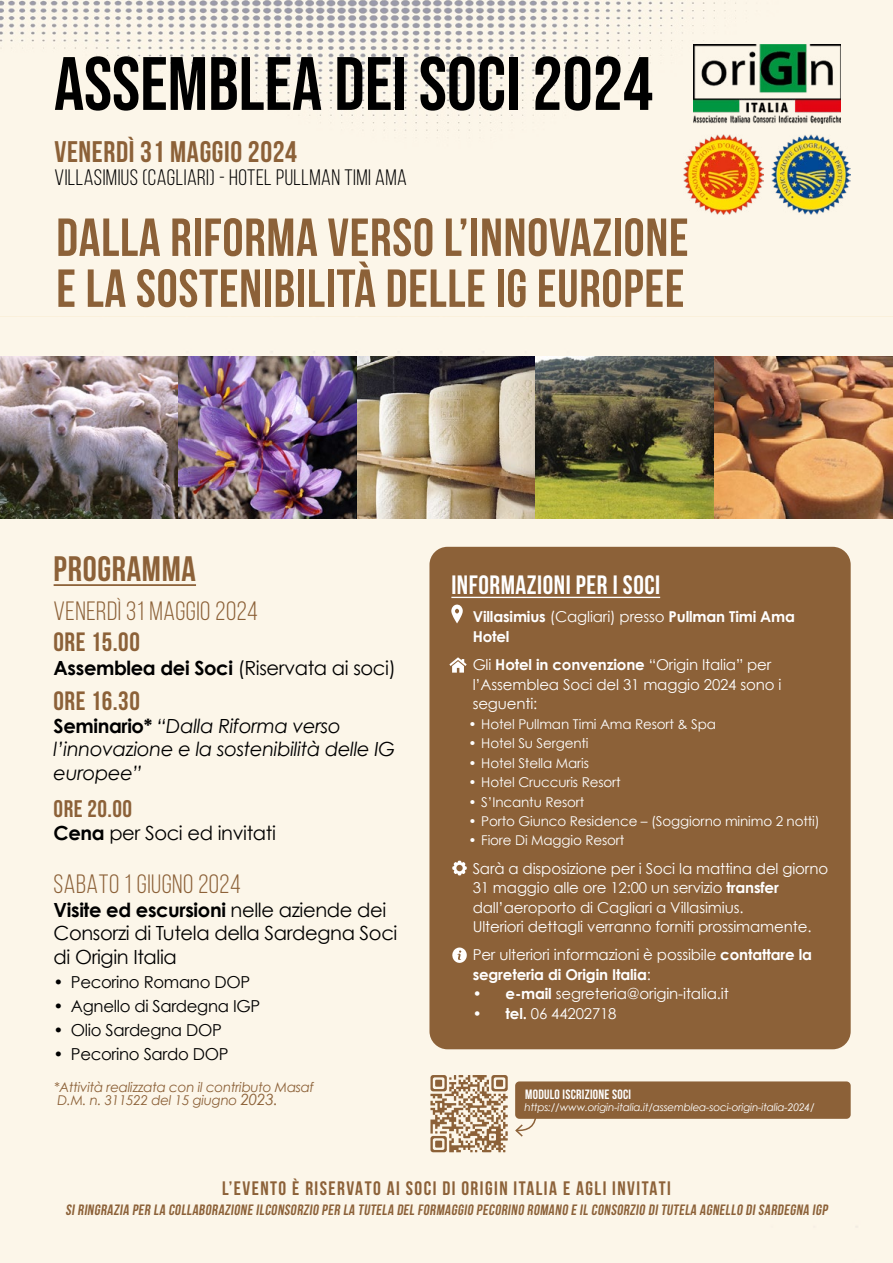
<style>
.page{position:relative;width:893px;height:1263px;background:#fff}
.page>*{position:absolute;margin:0;border:0;box-sizing:border-box;transform-origin:0 0}
.t1{font:75.45px "Bebas Neue";color:#000}
.t2{font:700 53.4px/51px "Bebas Neue";letter-spacing:.015em;color:#8c6138}
.t3{font:700 35.4px "Bebas Neue";letter-spacing:.02em;color:#8c6138}
.t4{font:700 29.7px "Bebas Neue";letter-spacing:.02em;color:#8c6138}
.t5{font:26.55px "Bebas Neue";letter-spacing:.02em;color:#8c6138}
.t6{font:700 26.55px "Bebas Neue";letter-spacing:.02em;color:#fff}
.t7{font:700 26.55px "Bebas Neue";letter-spacing:.02em;color:#8c6138}
.t8{font:24px "Bebas Neue";letter-spacing:.02em;color:#8c6138}
.t9{font:22.35px "Bebas Neue";letter-spacing:.02em;color:#000}
.t10{font:19.5px/23.4px "Century Gothic";letter-spacing:-.02em;color:#000}
.t11{font:italic 19.5px/23.4px "Century Gothic";letter-spacing:-.02em;color:#000}
.t12{font:700 19.5px "Bebas Neue";letter-spacing:.075em;color:#8c6138}
.t13{font:16.5px "Century Gothic";letter-spacing:-.02em;color:#000}
.t14{font:15px/19.5px "Century Gothic";letter-spacing:-.01em;color:#fff}
.t15{font:700 15px "Bebas Neue";color:#8c6138}
.t16{font:700 15px/19.5px "Century Gothic";letter-spacing:-.01em;color:#fff}
.t17{font:13.5px "Century Gothic";letter-spacing:-.01em;color:#fff}
.t18{font:italic 13.5px/13.5px "Century Gothic";letter-spacing:-.02em;color:#8c6138}
.t19{font:700 13.5px "Bebas Neue";letter-spacing:.02em;color:#fff}
.t20{font:italic 10.5px "Century Gothic";letter-spacing:-.02em;color:#fff}
.s1{font-weight:700}
.s2{font-weight:700;font-style:normal}
.s3{font-size:15.45px}
.s4{font-weight:400}
</style>
<div class="page">
<div style="left:0;top:317px;width:893px;height:946px;background:#fcf6e9"></div>
<div style="left:429px;top:547px;width:422px;height:502px;background:#8c6138;border-radius:18px"></div>
<div style="left:0;top:0;width:893px;height:317px;background:#fcf6e9"></div>
<img style="left:771px;top:134px;width:80px;height:80px">
<img style="left:684px;top:134px;width:79px;height:80px">
<img style="left:693px;top:45px;width:148px;height:78px">
<hr style="left:54px;top:584px;width:142px;height:2px;background:#8c6138">
<hr style="left:451px;top:597px;width:209px;height:1px;background:#fff">
<svg style="left:452px;top:861px;width:15px;height:14px"></svg>
<svg style="left:449px;top:657px;width:18px;height:16px"></svg>
<svg style="left:451px;top:604px;width:12px;height:19px"></svg>
<svg style="left:452px;top:947px;width:15px;height:16px"></svg>
<svg style="left:430px;top:1075px;width:78px;height:77px;background:#c3aa8f"></svg>
<div style="left:515px;top:1081px;width:336px;height:38px;background:#8c6138;border-radius:4px"></div>
<svg style="left:514px;top:1108px;width:24px;height:30px"></svg>
<img style="left:0;top:357px;width:893px;height:161px">
<h1 class="t1" style="left:54px;top:41px;width:601px">ASSEMBLEA DEI SOCI 2024</h1>
<h3 class="t4" style="left:55px;top:136px;width:244px">VENERDÌ 31 MAGGIO 2024</h3>
<h3 class="t9" style="left:55px;top:165px;width:354px">VILLASIMIUS (CAGLIARI) - HOTEL PULLMAN TIMI AMA</h3>
<h2 class="t2" style="left:56px;top:211px;width:634px">DALLA RIFORMA VERSO L’INNOVAZIONE<br>E LA SOSTENIBILITÀ DELLE IG EUROPEE</h2>
<h3 class="t3" style="left:54px;top:549px;width:144px">PROGRAMMA</h3>
<h3 class="t5" style="left:54px;top:597px;width:206px">VENERDÌ 31 MAGGIO 2024</h3>
<h3 class="t7" style="left:54px;top:627px;width:88px">ORE 15.00</h3>
<h3 class="t10" style="left:54px;top:656px;width:344px"><span class="s1">Assemblea dei Soci</span> (Riservata ai soci)</h3>
<h3 class="t7" style="left:54px;top:686px;width:88px">ORE 16.30</h3>
<h3 class="t11" style="left:54px;top:714px;width:343px"><span class="s2">Seminario*</span> “Dalla Riforma verso l’innovazione e la sostenibilità delle IG europee”</h3>
<h3 class="t8" style="left:54px;top:795px;width:80px">ORE 20.00</h3>
<h3 class="t10" style="left:54px;top:821px;width:224px"><span class="s1">Cena</span> per Soci ed invitati</h3>
<h3 class="t5" style="left:54px;top:870px;width:189px">SABATO 1 GIUGNO 2024</h3>
<h3 class="t10" style="left:54px;top:898px;width:345px"><span class="s1">Visite ed escursioni</span> nelle aziende dei<br>Consorzi di Tutela della Sardegna Soci di Origin Italia</h3>
<p class="t13" style="left:54px;top:971px;width:198px">• Pecorino Romano DOP</p>
<p class="t13" style="left:54px;top:995px;width:208px">• Agnello di Sardegna IGP</p>
<p class="t13" style="left:54px;top:1019px;width:170px">• Olio Sardegna DOP</p>
<p class="t13" style="left:54px;top:1043px;width:176px">• Pecorino Sardo DOP</p>
<p class="t18" style="left:54px;top:1080px;width:262px">*Attività realizzata con il contributo Masaf<br>D.M. n. 311522 del 15 giugno <span class="s3">2023.</span></p>
<h3 class="t6" style="left:451px;top:571px;width:210px">INFORMAZIONI PER I SOCI</h3>
<p class="t16" style="left:473px;top:607px;width:324px">Villasimius <span class="s4">(Cagliari) presso</span> Pullman Timi Ama<br>Hotel</p>
<p class="t14" style="left:473px;top:655px;width:310px">Gli <span class="s1">Hotel in convenzione</span> “Origin Italia” per l’Assemblea Soci del 31 maggio 2024 sono i seguenti:</p>
<p class="t17" style="left:468px;top:715px;width:249px">• Hotel Pullman Timi Ama Resort &amp; Spa</p>
<p class="t17" style="left:468px;top:735px;width:122px">• Hotel Su Sergenti</p>
<p class="t17" style="left:468px;top:754px;width:122px">• Hotel Stella Maris</p>
<p class="t17" style="left:468px;top:774px;width:154px">• Hotel Cruccuris Resort</p>
<p class="t17" style="left:468px;top:793px;width:118px">• S’Incantu Resort</p>
<p class="t17" style="left:468px;top:813px;width:353px">• Porto Giunco Residence – (Soggiorno minimo 2 notti)</p>
<p class="t17" style="left:468px;top:832px;width:157px">• Fiore Di Maggio Resort</p>
<p class="t14" style="left:473px;top:858px;width:357px">Sarà a disposizione per i Soci la mattina del giorno 31 maggio alle ore 12:00 un servizio <span class="s1">transfer </span>dall’aeroporto di Cagliari a Villasimius.<br>Ulteriori dettagli verranno forniti prossimamente.</p>
<p class="t16" style="left:473px;top:944px;width:341px"><span class="s4">Per ulteriori informazioni è possibile</span> contattare la segreteria di Origin Italia<span class="s4">:</span></p>
<p class="t14" style="left:473px;top:984px;width:258px"><span class="s1">• e-mail</span> segreteria@origin-italia.it</p>
<p class="t14" style="left:473px;top:1003px;width:145px"><span class="s1">• tel.</span> 06 44202718</p>
<p class="t19" style="left:525px;top:1087px;width:107px">MODULO ISCRIZIONE SOCI</p>
<p class="t20" style="left:524px;top:1101px;width:292px">https://www.origin-italia.it/assemblea-soci-origin-italia-2024/</p>
<h3 class="t12" style="left:222px;top:1178px;width:450px">L’EVENTO È RISERVATO AI SOCI DI ORIGIN ITALIA E AGLI INVITATI</h3>
<p class="t15" style="left:65px;top:1201px;width:766px">SI RINGRAZIA PER LA COLLABORAZIONE ILCONSORZIO PER LA TUTELA DEL FORMAGGIO PECORINO ROMANO E IL CONSORZIO DI TUTELA AGNELLO DI SARDEGNA IGP</p>
</div>
